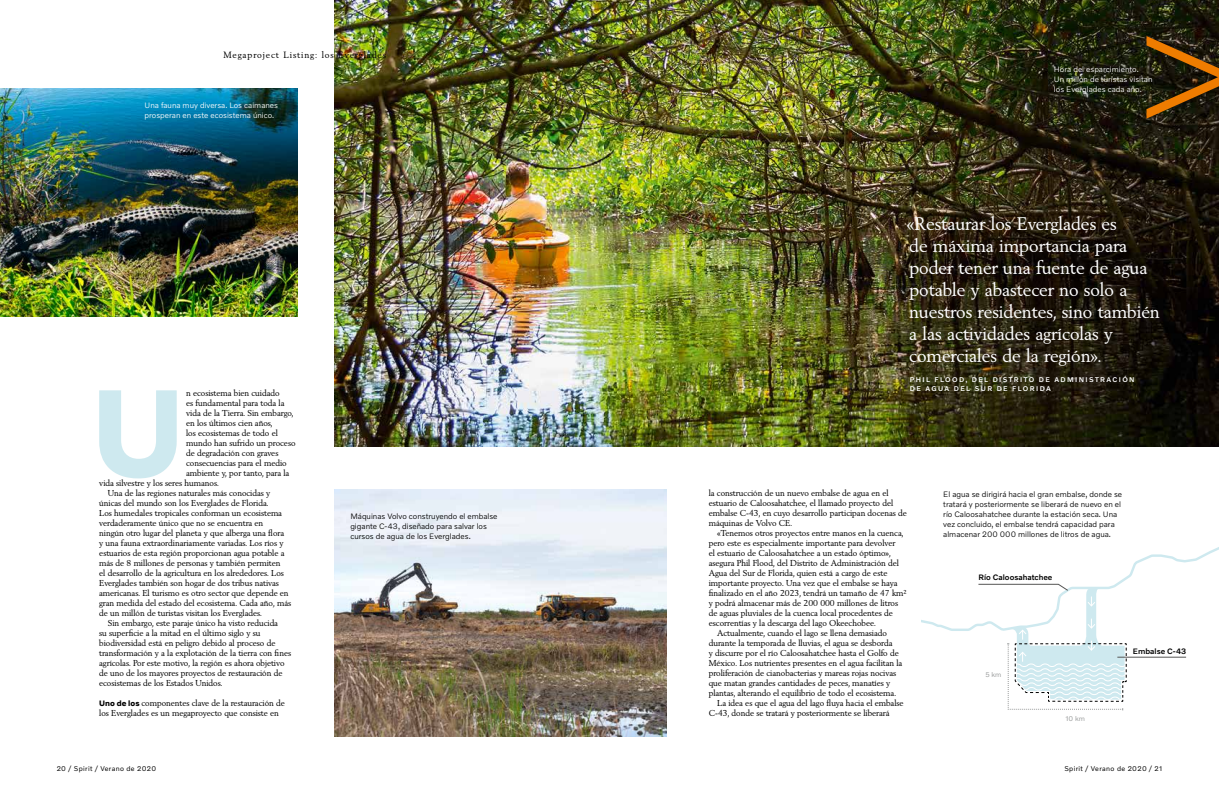
<style>
.page{position:relative;width:1219px;height:794px;background:#fff}
.page>*{position:absolute;margin:0;border:0;box-sizing:border-box;transform-origin:0 0}
.t1{font:700 125.8px "Volvo Novum";color:#cee9ef}
.t2{font:18px/22px "Volvo Serif Pro";color:#fff}
.t3{font:9px "Volvo Serif Pro";letter-spacing:.1em;color:#000}
.t4{font:8.5px/10px "Volvo Serif Pro";color:#000}
.t5{font:300 8px/10px "Volvo Novum";color:#000}
.t6{font:300 8px/10px "Volvo Novum";color:#fff}
.t7{font:500 8px "Volvo Novum";color:#000}
.t8{font:500 7px/8.4px "Volvo Novum";letter-spacing:.2em;color:#fff}
.t9{font:7px "Volvo Novum";letter-spacing:.05em;color:#000}
.t10{font:7px "Volvo Novum";color:#9a9c9c}
.s1{font-family:"Volvo Novum";font-weight:700;font-size:8px}
</style>
<div class="page">
<img style="left:334px;top:0;width:885px;height:446px">
<img style="left:334px;top:490px;width:332px;height:246px">
<img style="left:0;top:89px;width:298px;height:228px">
<svg style="left:921px;top:547px;width:298px;height:163px"></svg>
<svg style="left:1146px;top:36px;width:73px;height:83px;background:#4e320c"></svg>
<p class="t3" style="left:223px;top:50px;width:164px">Megaproject Listing: los Everglades</p>
<p class="t6" style="left:145px;top:100px;width:135px">Una fauna muy diversa. Los caimanes prosperan en este ecosistema único.</p>
<h1 class="t1" style="left:91px;top:353px;width:95px">U</h1>
<p class="t4" style="left:186px;top:388px;width:95px">n ecosistema bien cuidado</p>
<p class="t4" style="left:186px;top:398px;width:100px">es fundamental para toda la</p>
<p class="t4" style="left:186px;top:408px;width:109px">vida de la Tierra. Sin embargo,</p>
<p class="t4" style="left:186px;top:418px;width:88px">en los últimos cien años,</p>
<p class="t4" style="left:186px;top:428px;width:93px">los ecosistemas de todo el</p>
<p class="t4" style="left:186px;top:438px;width:111px">mundo han sufrido un proceso</p>
<p class="t4" style="left:186px;top:448px;width:94px">de degradación con graves</p>
<p class="t4" style="left:186px;top:458px;width:102px">consecuencias para el medio</p>
<p class="t4" style="left:186px;top:468px;width:105px">ambiente y, por tanto, para la</p>
<p class="t4" style="left:99px;top:478px;width:121px">vida silvestre y los seres humanos.</p>
<p class="t4" style="left:108px;top:488px;width:164px">Una de las regiones naturales más conocidas y</p>
<p class="t4" style="left:99px;top:498px;width:171px">únicas del mundo son los Everglades de Florida.</p>
<p class="t4" style="left:99px;top:508px;width:184px">Los humedales tropicales conforman un ecosistema</p>
<p class="t4" style="left:99px;top:518px;width:166px">verdaderamente único que no se encuentra en</p>
<p class="t4" style="left:99px;top:528px;width:186px">ningún otro lugar del planeta y que alberga una flora</p>
<p class="t4" style="left:99px;top:538px;width:186px">y una fauna extraordinariamente variadas. Los ríos y</p>
<p class="t4" style="left:99px;top:548px;width:187px">estuarios de esta región proporcionan agua potable a</p>
<p class="t4" style="left:99px;top:558px;width:183px">más de 8 millones de personas y también permiten</p>
<p class="t4" style="left:99px;top:568px;width:186px">el desarrollo de la agricultura en los alrededores. Los</p>
<p class="t4" style="left:99px;top:578px;width:181px">Everglades también son hogar de dos tribus nativas</p>
<p class="t4" style="left:99px;top:588px;width:191px">americanas. El turismo es otro sector que depende en</p>
<p class="t4" style="left:99px;top:598px;width:193px">gran medida del estado del ecosistema. Cada año, más</p>
<p class="t4" style="left:99px;top:608px;width:164px">de un millón de turistas visitan los Everglades.</p>
<p class="t4" style="left:108px;top:618px;width:172px">Sin embargo, este paraje único ha visto reducida</p>
<p class="t4" style="left:99px;top:628px;width:163px">su superficie a la mitad en el último siglo y su</p>
<p class="t4" style="left:99px;top:638px;width:178px">biodiversidad está en peligro debido al proceso de</p>
<p class="t4" style="left:99px;top:648px;width:194px">transformación y a la explotación de la tierra con fines</p>
<p class="t4" style="left:99px;top:658px;width:187px">agrícolas. Por este motivo, la región es ahora objetivo</p>
<p class="t4" style="left:99px;top:668px;width:185px">de uno de los mayores proyectos de restauración de</p>
<p class="t4" style="left:99px;top:678px;width:125px">ecosistemas de los Estados Unidos.</p>
<p class="t4" style="left:99px;top:698px;width:187px"><span class="s1">Uno de los</span> componentes clave de la restauración de los Everglades es un megaproyecto que consiste en</p>
<p class="t9" style="left:57px;top:764px;width:101px">20 / Spirit / Verano de 2020</p>
<p class="t5" style="left:350px;top:511px;width:149px">Máquinas Volvo construyendo el embalse gigante C-43, diseñado para salvar los cursos de agua de los Everglades.</p>
<p class="t6" style="left:1054px;top:64px;width:100px">Hora del esparcimiento.<br>Un millón de turistas visitan los Everglades cada año.</p>
<h2 class="t2" style="left:907px;top:213px;width:254px">«Restaurar los Everglades es<br>de máxima importancia para poder tener una fuente de agua potable y abastecer no solo a nuestros residentes, sino también a las actividades agrícolas y comerciales de la región».</h2>
<p class="t8" style="left:910px;top:375px;width:226px">PHIL FLOOD, DEL DISTRITO DE ADMINISTRACIÓN<br>DE AGUA DEL SUR DE FLORIDA</p>
<p class="t4" style="left:709px;top:488px;width:200px">la construcción de un nuevo embalse de agua en el estuario de Caloosahatchee, el llamado proyecto del embalse C-43, en cuyo desarrollo participan docenas de máquinas de Volvo CE.</p>
<p class="t4" style="left:717px;top:528px;width:188px">«Tenemos otros proyectos entre manos en la cuenca,</p>
<p class="t4" style="left:709px;top:538px;width:188px">pero este es especialmente importante para devolver</p>
<p class="t4" style="left:709px;top:548px;width:183px">el estuario de Caloosahatchee a un estado óptimo»,</p>
<p class="t4" style="left:709px;top:558px;width:192px">asegura Phil Flood, del Distrito de Administración del</p>
<p class="t4" style="left:709px;top:568px;width:180px">Agua del Sur de Florida, quien está a cargo de este</p>
<p class="t4" style="left:709px;top:578px;width:190px">importante proyecto. Una vez que el embalse se haya</p>
<p class="t4" style="left:709px;top:588px;width:200px">finalizado en el año 2023, tendrá un tamaño de 47 km²</p>
<p class="t4" style="left:709px;top:598px;width:191px">y podrá almacenar más de 200 000 millones de litros</p>
<p class="t4" style="left:709px;top:608px;width:186px">de aguas pluviales de la cuenca local procedentes de</p>
<p class="t4" style="left:709px;top:618px;width:168px">escorrentías y la descarga del lago Okeechobee.</p>
<p class="t4" style="left:717px;top:628px;width:171px">Actualmente, cuando el lago se llena demasiado</p>
<p class="t4" style="left:709px;top:638px;width:185px">durante la temporada de lluvias, el agua se desborda</p>
<p class="t4" style="left:709px;top:648px;width:192px">y discurre por el río Caloosahatchee hasta el Golfo de</p>
<p class="t4" style="left:709px;top:658px;width:195px">México. Los nutrientes presentes en el agua facilitan la</p>
<p class="t4" style="left:709px;top:668px;width:189px">proliferación de cianobacterias y mareas rojas nocivas</p>
<p class="t4" style="left:709px;top:678px;width:183px">que matan grandes cantidades de peces, manatíes y</p>
<p class="t4" style="left:709px;top:688px;width:189px">plantas, alterando el equilibrio de todo el ecosistema.</p>
<p class="t4" style="left:717px;top:698px;width:188px">La idea es que el agua del lago fluya hacia el embalse</p>
<p class="t4" style="left:709px;top:708px;width:182px">C-43, donde se tratará y posteriormente se liberará</p>
<p class="t5" style="left:943px;top:489px;width:180px">El agua se dirigirá hacia el gran embalse, donde se tratará y posteriormente se liberará de nuevo en el río Caloosahatchee durante la estación seca. Una vez concluido, el embalse tendrá capacidad para almacenar 200 000 millones de litros de agua.</p>
<p class="t7" style="left:978px;top:572px;width:75px">Río Caloosahatchee</p>
<p class="t10" style="left:985px;top:669px;width:17px">5 km</p>
<p class="t10" style="left:1065px;top:714px;width:21px">10 km</p>
<p class="t7" style="left:1133px;top:646px;width:55px">Embalse C-43</p>
<p class="t9" style="left:1064px;top:764px;width:99px">Spirit / Verano de 2020 / 21</p>
</div>
